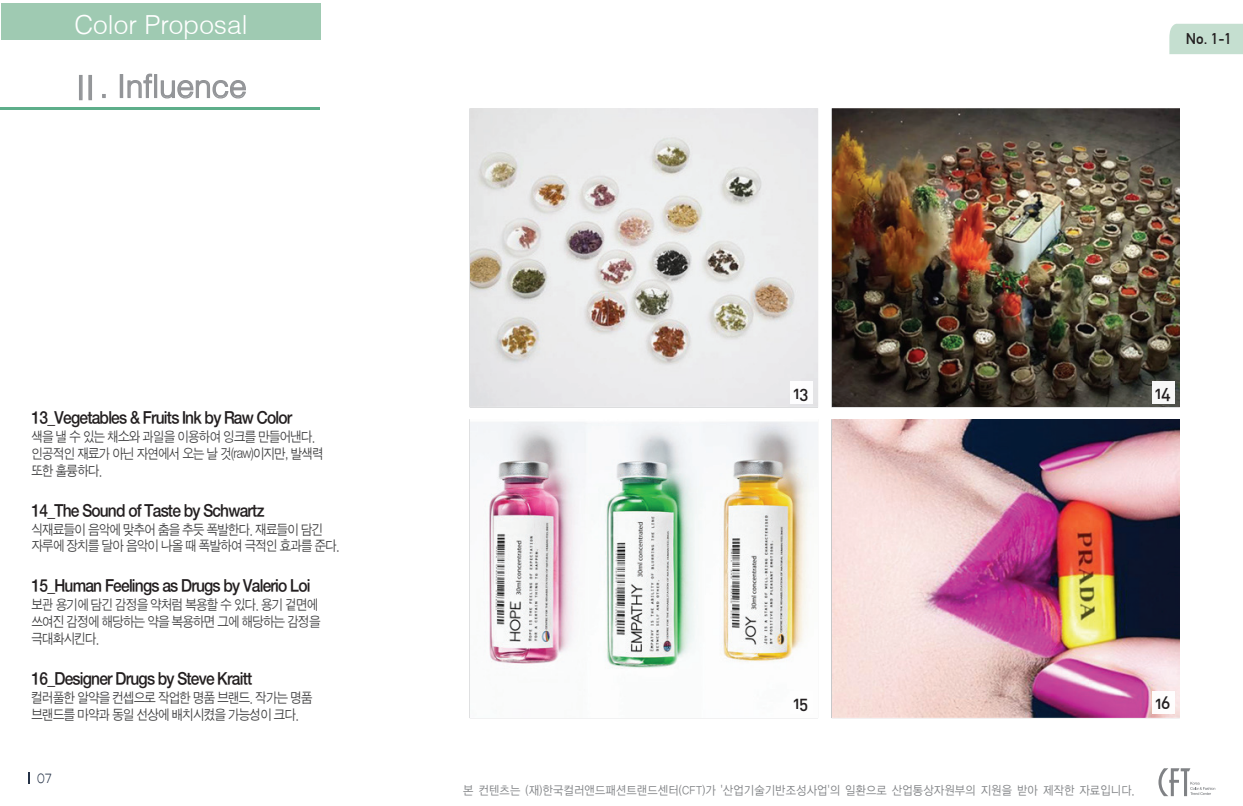
<style>
.page{position:relative;width:1243px;height:806px;background:#fff}
.page>*{position:absolute;margin:0;border:0;box-sizing:border-box;transform-origin:0 0}
.t1{font:300 31.5px "Helvetica";color:#939598}
.t2{font:300 26.25px "Helvetica";color:#fff}
.t3{font:17.5px "Sand Kg";letter-spacing:-.05em;color:#231f20;scale:.9 1}
.t4{font:17.5px "Microsoft Yi Baiti";color:#253247}
.t5{font:17.15px "DINCE Medium Alternate";letter-spacing:-.05em;color:#231f20}
.t6{font:15.22px "DIN Mittelschrift Alternate";color:#231f20}
.t7{font:14px/16.8px "Sand Jg";letter-spacing:-.05em;color:#3e3e3f;scale:.9 1}
.t8{font:12.25px "YDIYGO120 KS Cpc EUC H";letter-spacing:-.05em;color:#808285;scale:.9 1}
.s1{font-family:"Nanum Barun Gothic";font-weight:400}
</style>
<div class="page">
<svg style="left:1115px;top:717px;width:22px;height:2px"></svg>
<div style="left:1px;top:3px;width:319px;height:37px;background:#9fcab2"></div>
<img style="left:832px;top:109px;width:347px;height:297px">
<img style="left:832px;top:419px;width:347px;height:298px">
<img style="left:470px;top:422px;width:347px;height:247px">
<img style="left:470px;top:109px;width:347px;height:297px">
<div style="left:1152px;top:381px;width:23px;height:22px;background:#f8f8f7"></div>
<div style="left:790px;top:381px;width:23px;height:22px;background:#fff"></div>
<svg style="left:1152px;top:690px;width:23px;height:1px"></svg>
<div style="left:1152px;top:691px;width:23px;height:22px;background:#fff"></div>
<div style="left:1169px;top:24px;width:74px;height:30px;background:#c5dfd0"></div>
<svg style="left:1158px;top:768px;width:57px;height:27px"></svg>
<hr style="left:0;top:107px;width:320px;height:2px;background:#5eae8a">
<div style="left:88px;top:75px;width:4px;height:25px;border:1px solid #939598"></div>
<div style="left:79px;top:75px;width:4px;height:25px;border:1px solid #939598"></div>
<svg style="left:102px;top:94px;width:4px;height:4px"></svg>
<div style="left:120px;top:74px;width:3px;height:24px;border:1px solid #939598"></div>
<svg style="left:127px;top:73px;width:26px;height:25px"></svg>
<div style="left:154px;top:74px;width:3px;height:24px;border:1px solid #939598"></div>
<svg style="left:160px;top:80px;width:86px;height:19px"></svg>
<h2 class="t2" style="left:74px;top:8px;width:175px">Color Proposal</h2>
<h1 class="t1" style="left:71px;top:66px;width:177px"><span class="s1">Ⅱ</span>. Influence</h1>
<p class="t3" style="left:32px;top:409px;width:291px">13_Vegetables &amp; Fruits Ink by Raw Color</p>
<p class="t7" style="left:32px;top:428px;width:326px">색을 낼 수 있는 채소와 과일을 이용하여 잉크를 만들어낸다. 인공적인 재료가 아닌 자연에서 오는 날 것(raw)이지만, 발색력 또한 훌륭하다.</p>
<p class="t3" style="left:32px;top:502px;width:260px">14_The Sound of Taste by Schwartz</p>
<p class="t7" style="left:32px;top:521px;width:344px">식재료들이 음악에 맞추어 춤을 추듯 폭발한다. 재료들이 담긴 자루에 장치를 달아 음악이 나올 때 폭발하여 극적인 효과를 준다.</p>
<p class="t3" style="left:32px;top:577px;width:311px">15_Human Feelings as Drugs by Valerio Loi</p>
<p class="t7" style="left:32px;top:596px;width:322px">보관 용기에 담긴 감정을 약처럼 복용할 수 있다. 용기 겉면에 쓰여진 감정에 해당하는 약을 복용하면 그에 해당하는 감정을 극대화시킨다.</p>
<p class="t3" style="left:32px;top:670px;width:247px">16_Designer Drugs by Steve Kraitt</p>
<p class="t7" style="left:32px;top:689px;width:313px">컬러풀한 알약을 컨셉으로 작업한 명품 브랜드. 작가는 명품 브랜드를 마약과 동일 선상에 배치시켰을 가능성이 크다.</p>
<p class="t4" style="left:37px;top:768px;width:18px">07</p>
<p class="t6" style="left:1186px;top:29px;width:47px">No. 1-1</p>
<p class="t5" style="left:800px;top:380px;width:9px">1</p>
<p class="t5" style="left:1163px;top:380px;width:11px">2</p>
<p class="t5" style="left:793px;top:381px;width:17px">13</p>
<p class="t5" style="left:1155px;top:381px;width:17px">14</p>
<p class="t5" style="left:799px;top:687px;width:11px">3</p>
<p class="t5" style="left:1157px;top:688px;width:11px">4</p>
<p class="t5" style="left:793px;top:691px;width:17px">15</p>
<p class="t5" style="left:1155px;top:691px;width:17px">16</p>
<p class="t8" style="left:463px;top:783px;width:748px">본 컨텐츠는 (재)한국컬러앤드패션트랜드센터(CFT)가 '산업기술기반조성사업'의 일환으로 산업통상자원부의 지원을 받아 제작한 자료입니다.</p>
</div>
